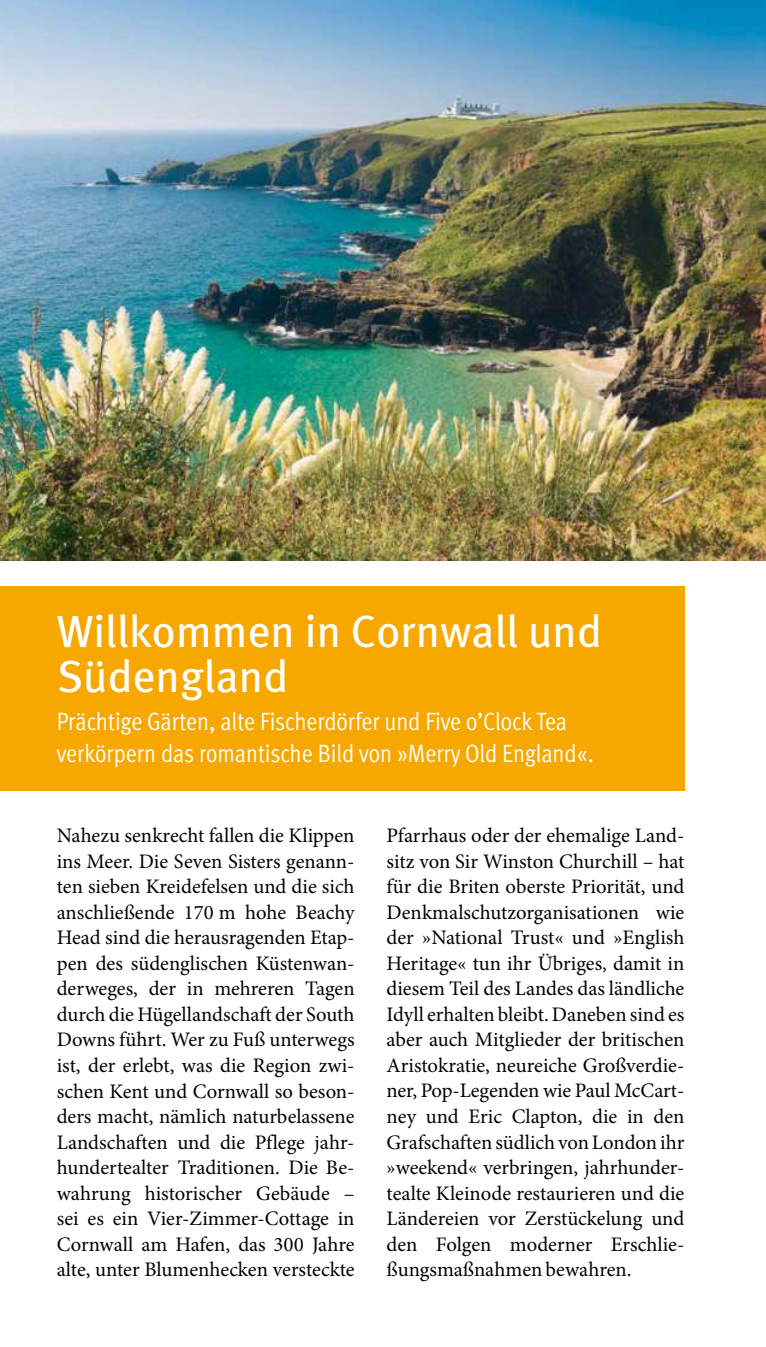
<style>
.page{position:relative;width:766px;height:1347px;background:#fff}
.page>*{position:absolute;margin:0;border:0;box-sizing:border-box;transform-origin:0 0}
.t1{font:45px/45px "Meta Pro";letter-spacing:-.01em;color:#fff}
.t2{font:25px/32.5px "Meta Pro Cond Norm";letter-spacing:-.005em;color:#fff}
.t3{font:20.5px/25.5px "Minion Pro";color:#000;text-align:justify}
</style>
<div class="page">
<img style="left:0;top:0;width:765px;height:561px">
<div style="left:0;top:586px;width:684px;height:204px;background:#f7a800"></div>
<h1 class="t1" style="left:57px;top:610px;width:546px">Willkommen in Cornwall und<br>Südengland</h1>
<p class="t2" style="left:57px;top:706px;width:538px">Prächtige Gärten, alte Fischerdörfer und Five o’Clock Tea verkörpern das romantische Bild von »Merry Old England«.</p>
<p class="t3" style="left:57px;top:824px;width:299px">Nahezu senkrecht fallen die Klippen ins Meer. Die Seven Sisters genann&shy;ten sieben Kreidefelsen und die sich anschließende 170 m hohe Beachy Head sind die herausragenden Etap&shy;pen des südenglischen Küstenwan&shy;derweges, der in mehreren Tagen durch die Hügellandschaft der South Downs führt. Wer zu Fuß unterwegs ist, der erlebt, was die Region zwi&shy;schen Kent und Cornwall so beson&shy;ders macht, nämlich naturbelassene Landschaften und die Pflege jahr&shy;hundertealter Traditionen. Die Be&shy;wahrung historischer Gebäude – sei es ein Vier-Zimmer-Cottage in Cornwall am Hafen, das 300 Jahre alte, unter Blumenhecken versteckte</p>
<p class="t3" style="left:386px;top:824px;width:299px">Pfarrhaus oder der ehemalige Land&shy;sitz von Sir Winston Churchill – hat für die Briten oberste Priorität, und Denkmalschutzorganisationen wie der »National Trust« und »English Heritage« tun ihr Übriges, damit in diesem Teil des Landes das ländliche Idyll erhalten bleibt. Daneben sind es aber auch Mitglieder der britischen Aristokratie, neureiche Großverdie&shy;ner, Pop-Legenden wie Paul McCart&shy;ney und Eric Clapton, die in den Grafschaften südlich von London ihr »weekend« verbringen, jahrhunder&shy;tealte Kleinode restaurieren und die Ländereien vor Zerstückelung und den Folgen moderner Erschlie&shy;ßungsmaßnahmen bewahren.</p>
</div>
